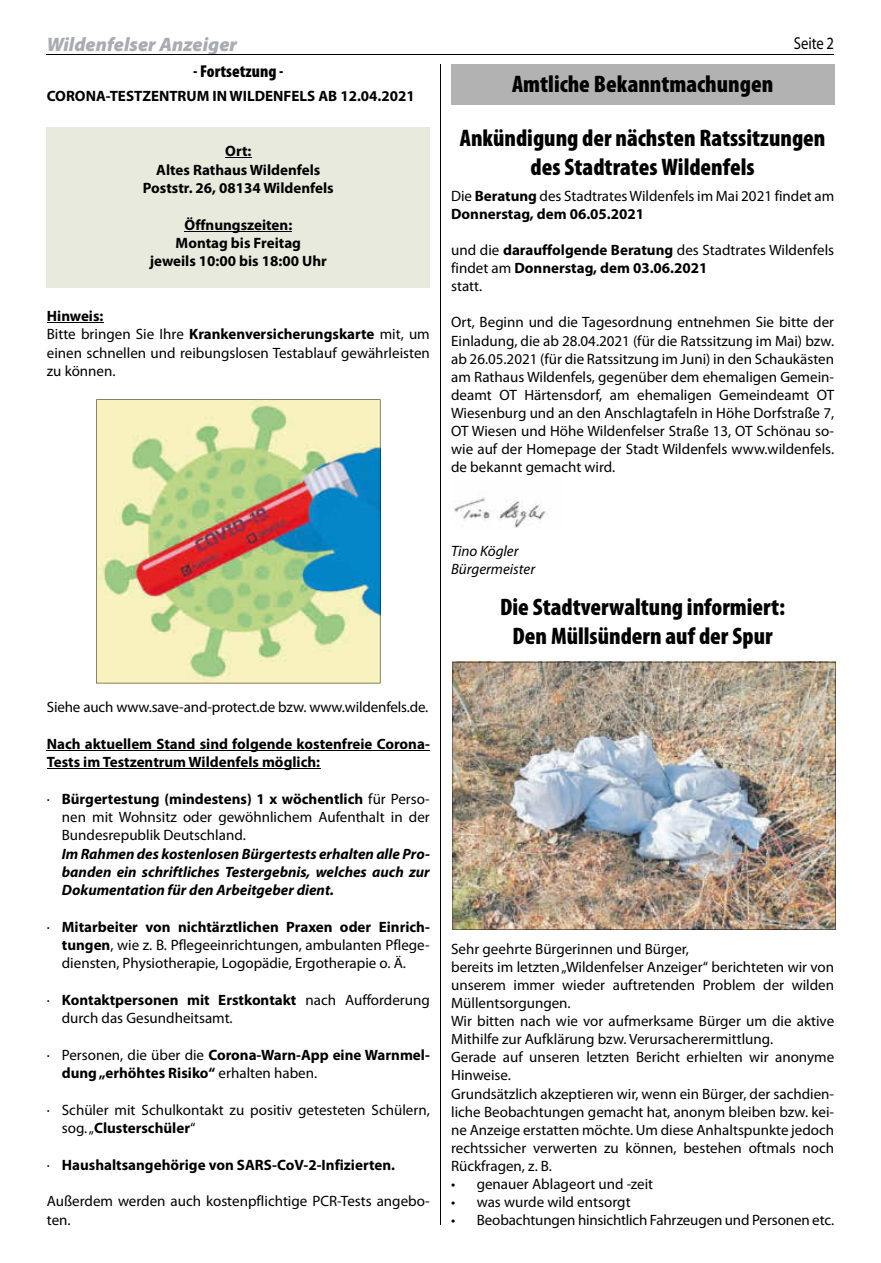
<style>
.page{position:relative;width:881px;height:1263px;background:#fff}
.page>*{position:absolute;margin:0;border:0;box-sizing:border-box;transform-origin:0 0}
.t1{font:900 condensed 24px/28.8px "Myriad Pro";color:#000;text-align:center}
.t2{font:italic 900 19.5px "Myriad Pro";color:#a8acb1}
.t3{font:900 condensed 17.25px "Myriad Pro";color:#000}
.t4{font:17.25px "Myriad Pro";letter-spacing:-.005em;color:#000;scale:.85 1}
.t5{font:15px/18px "Myriad Pro";color:#000}
.t6{font:700 15px/18.3px "Myriad Pro";color:#000}
.t7{font:italic 700 15px/18.3px "Myriad Pro";color:#000;text-align:justify}
.t8{font:italic 15px/18px "Myriad Pro";color:#000}
.s1{font-weight:700}
.s2{font-weight:400}
</style>
<div class="page">
<hr style="left:440px;top:64px;width:1px;height:1161px;background:#000">
<hr style="left:47px;top:54px;width:786px;height:1px;background:#000">
<div style="left:451px;top:64px;width:382px;height:40px;background:#b2b2b2"></div>
<img style="left:454px;top:497px;width:96px;height:31px">
<img style="left:452px;top:662px;width:383px;height:268px">
<div style="left:47px;top:128px;width:382px;height:160px;background:#e7eadc"></div>
<svg style="left:225px;top:157px;width:26px;height:1px"></svg>
<hr style="left:184px;top:231px;width:108px;height:1px;background:#000">
<hr style="left:47px;top:322px;width:56px;height:1px;background:#000">
<hr style="left:47px;top:750px;width:382px;height:1px;background:#000">
<hr style="left:47px;top:768px;width:273px;height:1px;background:#000">
<svg style="left:96px;top:399px;width:284px;height:284px;background:#c0c79f"></svg>
<h2 class="t2" style="left:47px;top:31px;width:192px">Wildenfelser Anzeiger</h2>
<p class="t4" style="left:793px;top:33px;width:49px">Seite 2</p>
<h1 class="t1" style="left:512px;top:68px;width:262px">Amtliche Bekanntmachungen</h1>
<h1 class="t1" style="left:459px;top:123px;width:367px">Ankündigung der nächsten Ratssitzungen des Stadtrates Wildenfels</h1>
<p class="t5" style="left:451px;top:187px;width:384px">Die <span class="s1">Beratung</span> des Stadtrates Wildenfels im Mai 2021 findet am<br><span class="s1">Donnerstag, dem 06.05.2021</span></p>
<p class="t6" style="left:451px;top:241px;width:384px"><span class="s2">und die</span> darauffolgende Beratung <span class="s2">des Stadtrates Wildenfels findet am</span> Donnerstag, dem 03.06.2021<br><span class="s2">statt.</span></p>
<p class="t5" style="left:451px;top:313px;width:384px;text-align:justify">Ort, Beginn und die Tagesordnung entnehmen Sie bitte der Einladung, die ab 28.04.2021 (für die Ratssitzung im Mai) bzw. ab 26.05.2021 (für die Ratssitzung im Juni) in den Schaukästen am Rathaus Wildenfels, gegenüber dem ehemaligen Gemein&shy;deamt OT Härtensdorf, am ehemaligen Gemeindeamt OT Wiesenburg und an den Anschlagtafeln in Höhe Dorfstraße 7, OT Wiesen und Höhe Wildenfelser Straße 13, OT Schönau so&shy;wie auf der Homepage der Stadt Wildenfels www.wildenfels. de bekannt gemacht wird.</p>
<p class="t3" style="left:193px;top:60px;width:92px">- Fortsetzung -</p>
<p class="t6" style="left:47px;top:87px;width:369px">CORONA-TESTZENTRUM IN WILDENFELS AB 12.04.2021</p>
<p class="t6" style="left:143px;top:142px;width:192px;text-align:center">Ort:<br>Altes Rathaus Wildenfels<br>Poststr. 26, 08134 Wildenfels</p>
<p class="t6" style="left:150px;top:215px;width:178px;text-align:center">Öffnungszeiten:<br>Montag bis Freitag<br>jeweils 10:00 bis 18:00 Uhr</p>
<p class="t5" style="left:47px;top:307px;width:384px"><span class="s1">Hinweis:<br></span>Bitte bringen Sie Ihre <span class="s1">Krankenversicherungskarte</span> mit, um einen schnellen und reibungslosen Testablauf gewährleisten zu können.</p>
<p class="t8" style="left:451px;top:541px;width:85px">Tino Kögler<br>Bürgermeister</p>
<h1 class="t1" style="left:500px;top:592px;width:286px">Die Stadtverwaltung informiert:<br>Den Müllsündern auf der Spur</h1>
<p class="t5" style="left:47px;top:698px;width:383px">Siehe auch www.save-and-protect.de bzw. www.wildenfels.de.</p>
<p class="t6" style="left:47px;top:734px;width:384px">Nach aktuellem Stand sind folgende kostenfreie Corona-<br>Tests im Testzentrum Wildenfels möglich:</p>
<p class="t5" style="left:62px;top:789px;width:369px;text-align:justify;text-indent:-15px">· <span class="s1">Bürgertestung (mindestens) 1 x wöchentlich</span> für Perso&shy;nen mit Wohnsitz oder gewöhnlichem Aufenthalt in der Bundesrepublik Deutschland.</p>
<p class="t7" style="left:62px;top:844px;width:369px">Im Rahmen des kostenlosen Bürgertests erhalten alle Pro&shy;banden ein schriftliches Testergebnis, welches auch zur Dokumentation für den Arbeitgeber dient.</p>
<p class="t5" style="left:62px;top:917px;width:369px;text-align:justify;text-indent:-15px">· <span class="s1">Mitarbeiter von nichtärztlichen Praxen oder Einrich&shy;tungen</span>, wie z. B. Pflegeeinrichtungen, ambulanten Pflege&shy;diensten, Physiotherapie, Logopädie, Ergotherapie o. Ä.</p>
<p class="t5" style="left:62px;top:991px;width:369px;text-indent:-15px">· <span class="s1">Kontaktpersonen mit Erstkontakt</span> nach Aufforderung durch das Gesundheitsamt.</p>
<p class="t6" style="left:62px;top:1045px;width:369px;text-indent:-15px"><span class="s2">· Personen, die über die</span> Corona-Warn-App eine Warnmel&shy;dung „erhöhtes Risiko“ <span class="s2">erhalten haben.</span></p>
<p class="t5" style="left:62px;top:1100px;width:369px;text-indent:-15px">· Schüler mit Schulkontakt zu positiv getesteten Schülern, sog. „<span class="s1">Clusterschüler</span>“</p>
<p class="t6" style="left:47px;top:1155px;width:349px"><span class="s2">·</span> Haushaltsangehörige von SARS-CoV-2-Infizierten.</p>
<p class="t5" style="left:47px;top:1192px;width:384px">Außerdem werden auch kostenpflichtige PCR-Tests angebo&shy;ten.</p>
<p class="t5" style="left:451px;top:940px;width:384px">Sehr geehrte Bürgerinnen und Bürger,<br>bereits im letzten „Wildenfelser Anzeiger“ berichteten wir von unserem immer wieder auftretenden Problem der wilden Müllentsorgungen.<br>Wir bitten nach wie vor aufmerksame Bürger um die aktive Mithilfe zur Aufklärung bzw. Verursacherermittlung.<br>Gerade auf unseren letzten Bericht erhielten wir anonyme Hinweise.<br>Grundsätzlich akzeptieren wir, wenn ein Bürger, der sachdien&shy;liche Beobachtungen gemacht hat, anonym bleiben bzw. kei&shy;ne Anzeige erstatten möchte. Um diese Anhaltspunkte jedoch rechtssicher verwerten zu können, bestehen oftmals noch Rückfragen, z. B.</p>
<p class="t5" style="left:451px;top:1174px;width:203px">• genauer Ablageort und -zeit</p>
<p class="t5" style="left:451px;top:1192px;width:181px">• was wurde wild entsorgt</p>
<p class="t5" style="left:451px;top:1210px;width:384px">• Beobachtungen hinsichtlich Fahrzeugen und Personen etc.</p>
</div>
